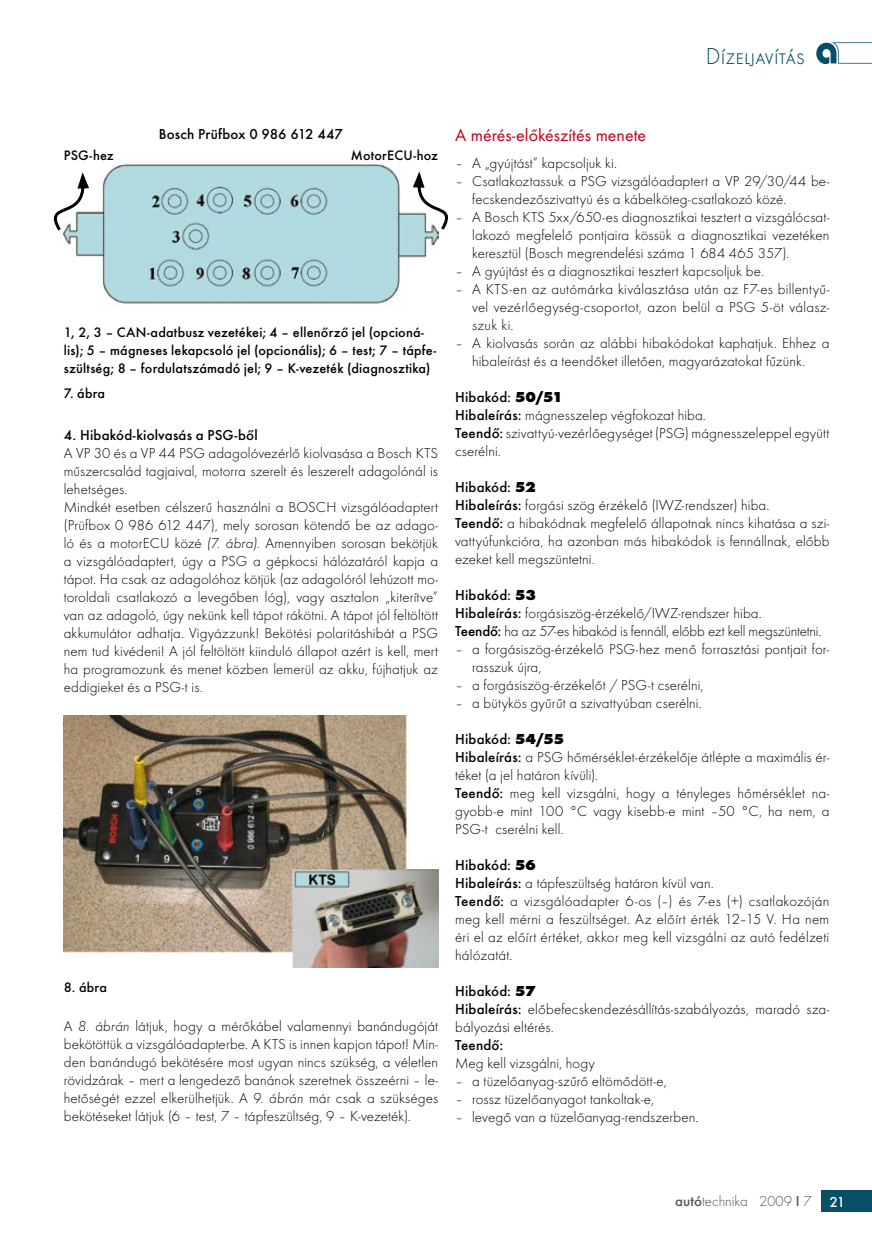
<style>
.page{position:relative;width:872px;height:1246px;background:#fff}
.page>*{position:absolute;margin:0;border:0;box-sizing:border-box;transform-origin:0 0}
.t1{font:300 24px "Futura TOT";color:#074e67}
.t2{font:18px "Futura TOT Boo";color:#c0001b}
.t3{font:300 15px/18px "Futura TOT";letter-spacing:.005em;color:#000}
.t4{font:500 15px "Futura TOT";letter-spacing:.01em;color:#000}
.t5{font:300 15px "Futura TOT";color:#535353}
.t6{font:500 14.25px/18px "Futura TOT";letter-spacing:.015em;color:#000}
.s1{font-weight:500}
.s2{font-style:italic}
.s3{font-weight:700;font-stretch:expanded}
.s4{font-weight:500;color:#fff}
</style>
<div class="page">
<div style="left:821px;top:1191px;width:51px;height:21px;background:#074e67"></div>
<svg style="left:816px;top:42px;width:56px;height:22px"></svg>
<img style="left:64px;top:161px;width:374px;height:143px">
<img style="left:64px;top:716px;width:374px;height:251px">
<svg style="left:53px;top:172px;width:36px;height:62px"></svg>
<svg style="left:413px;top:171px;width:36px;height:62px"></svg>
<p class="t1" style="left:705px;top:42px;width:101px">Dízeljavítás</p>
<p class="t4" style="left:159px;top:125px;width:186px">Bosch Prüfbox 0 986 612 447</p>
<p class="t6" style="left:64px;top:147px;width:51px">PSG-hez</p>
<p class="t6" style="left:351px;top:147px;width:89px">MotorECU-hoz</p>
<p class="t6" style="left:64px;top:323px;width:374px">1, 2, 3 – CAN-adatbusz vezetékei; 4 – ellenőrző jel (opcioná&shy;lis); 5 – mágneses lekapcsoló jel (opcionális); 6 – test; 7 – tápfe&shy;szültség; 8 – fordulatszámadó jel; 9 – K-vezeték (diagnosztika)</p>
<p class="t6" style="left:64px;top:384px;width:43px">7. ábra</p>
<p class="t3" style="left:64px;top:426px;width:376px"><span class="s1">4. Hibakód-kiolvasás a PSG-ből<br></span>A VP 30 és a VP 44 PSG adagolóvezérlő kiolvasása a Bosch KTS műszercsalád tagjaival, motorra szerelt és leszerelt adagolónál is lehetséges.<br>Mindkét esetben célszerű használni a BOSCH vizsgálóadaptert (Prüfbox 0 986 612 447), mely sorosan kötendő be az adago&shy;ló és a motorECU közé <span class="s2">(7. ábra).</span> Amennyiben sorosan bekötjük a vizsgálóadaptert, úgy a PSG a gépkocsi hálózatáról kapja a tápot. Ha csak az adagolóhoz kötjük (az adagolóról lehúzott mo&shy;toroldali csatlakozó a levegőben lóg), vagy asztalon „kiterítve” van az adagoló, úgy nekünk kell tápot rákötni. A tápot jól feltöltött akkumulátor adhatja. Vigyázzunk! Bekötési polaritáshibát a PSG nem tud kivédeni! A jól feltöltött kiinduló állapot azért is kell, mert ha programozunk és menet közben lemerül az akku, fújhatjuk az eddigieket és a PSG-t is.</p>
<p class="t6" style="left:64px;top:978px;width:45px">8. ábra</p>
<p class="t3" style="left:64px;top:1017px;width:376px;text-align:justify">A <span class="s2">8. ábrán</span> látjuk, hogy a mérőkábel valamennyi banándugóját bekötöttük a vizsgálóadapterbe. A KTS is innen kapjon tápot! Min&shy;den banándugó bekötésére most ugyan nincs szükség, a véletlen rövidzárak – mert a lengedező banánok szeretnek összeérni – le&shy;hetőségét ezzel elkerülhetjük. A <span class="s2">9. ábrán</span> már csak a szükséges bekötéseket látjuk (6 – test, 7 – tápfeszültség, 9 – K-vezeték).</p>
<p class="t2" style="left:455px;top:124px;width:192px">A mérés-előkészítés menete</p>
<p class="t3" style="left:455px;top:154px;width:163px">– A „gyújtást” kapcsoljuk ki.</p>
<p class="t3" style="left:472px;top:172px;width:359px;text-indent:-17px">– Csatlakoztassuk a PSG vizsgálóadaptert a VP 29/30/44 be&shy;fecskendezőszivattyú és a kábelköteg-csatlakozó közé.</p>
<p class="t3" style="left:472px;top:208px;width:359px;text-align:justify;text-indent:-17px">– A Bosch KTS 5xx/650-es diagnosztikai tesztert a vizsgálócsat&shy;lakozó megfelelő pontjaira kössük a diagnosztikai vezetéken keresztül (Bosch megrendelési száma 1 684 465 357).</p>
<p class="t3" style="left:455px;top:262px;width:310px">– A gyújtást és a diagnosztikai tesztert kapcsoljuk be.</p>
<p class="t3" style="left:472px;top:280px;width:359px;text-align:justify;text-indent:-17px">– A KTS-en az autómárka kiválasztása után az F7-es billentyű&shy;vel vezérlőegység-csoportot, azon belül a PSG 5-öt válas - szuk ki.</p>
<p class="t3" style="left:455px;top:334px;width:376px;text-align:center">– A kiolvasás során az alábbi hibakódokat kaphatjuk. Ehhez a hibaleírást és a teendőket illetően, magyarázatokat fűzünk.</p>
<p class="t3" style="left:455px;top:388px;width:376px"><span class="s1">Hibakód:</span> <span class="s3">50/51<br></span><span class="s1">Hibaleírás:</span> mágnesszelep végfokozat hiba.<br><span class="s1">Teendő:</span> szivattyú-vezérlőegységet (PSG) mágnesszeleppel együtt cserélni.</p>
<p class="t3" style="left:455px;top:478px;width:376px"><span class="s1">Hibakód:</span> <span class="s3">52<br></span><span class="s1">Hibaleírás:</span> forgási szög érzékelő (IWZ-rendszer) hiba.<br><span class="s1">Teendő:</span> a hibakódnak megfelelő állapotnak nincs kihatása a szi&shy;vattyúfunkcióra, ha azonban más hibakódok is fennállnak, előbb ezeket kell megszüntetni.</p>
<p class="t3" style="left:455px;top:586px;width:368px"><span class="s1">Hibakód:</span> <span class="s3">53<br></span><span class="s1">Hibaleírás:</span> forgásiszög-érzékelő/IWZ-rendszer hiba.<br><span class="s1">Teendő:</span> ha az 57-es hibakód is fennáll, előbb ezt kell megszüntetni.</p>
<p class="t3" style="left:472px;top:640px;width:359px;text-indent:-17px">– a forgásiszög-érzékelő PSG-hez menő forrasztási pontjait for&shy;rasszuk újra,</p>
<p class="t3" style="left:455px;top:676px;width:250px">– a forgásiszög-érzékelőt / PSG-t cserélni,</p>
<p class="t3" style="left:455px;top:694px;width:248px">– a bütykös gyűrűt a szivattyúban cserélni.</p>
<p class="t3" style="left:455px;top:730px;width:376px"><span class="s1">Hibakód:</span> <span class="s3">54/55<br></span><span class="s1">Hibaleírás:</span> a PSG hőmérséklet-érzékelője átlépte a maximális ér&shy;téket (a jel határon kívüli).<br><span class="s1">Teendő:</span> meg kell vizsgálni, hogy a tényleges hőmérséklet na&shy;gyobb-e mint 100 °C vagy kisebb-e mint –50 °C, ha nem, a PSG-t cserélni kell.</p>
<p class="t3" style="left:455px;top:856px;width:376px"><span class="s1">Hibakód:</span> <span class="s3">56<br></span><span class="s1">Hibaleírás:</span> a tápfeszültség határon kívül van.<br><span class="s1">Teendő:</span> a vizsgálóadapter 6-os (–) és 7-es (+) csatlakozóján meg kell mérni a feszültséget. Az előírt érték 12–15 V. Ha nem éri el az előírt értéket, akkor meg kell vizsgálni az autó fedélzeti hálózatát.</p>
<p class="t3" style="left:455px;top:982px;width:376px"><span class="s1">Hibakód:</span> <span class="s3">57<br></span><span class="s1">Hibaleírás:</span> előbefecskendezésállítás-szabályozás, maradó sza&shy;bályozási eltérés.<br><span class="s1">Teendő:<br></span>Meg kell vizsgálni, hogy</p>
<p class="t3" style="left:455px;top:1072px;width:213px">– a tüzelőanyag-szűrő eltömődött-e,</p>
<p class="t3" style="left:455px;top:1090px;width:200px">– rossz tüzelőanyagot tankoltak-e,</p>
<p class="t3" style="left:455px;top:1108px;width:245px">– levegő van a tüzelőanyag-rendszerben.</p>
<p class="t5" style="left:675px;top:1193px;width:172px"><span class="s1">autó</span>technika 2009 <span class="s1">I</span> 7 <span class="s4">21</span></p>
</div>
